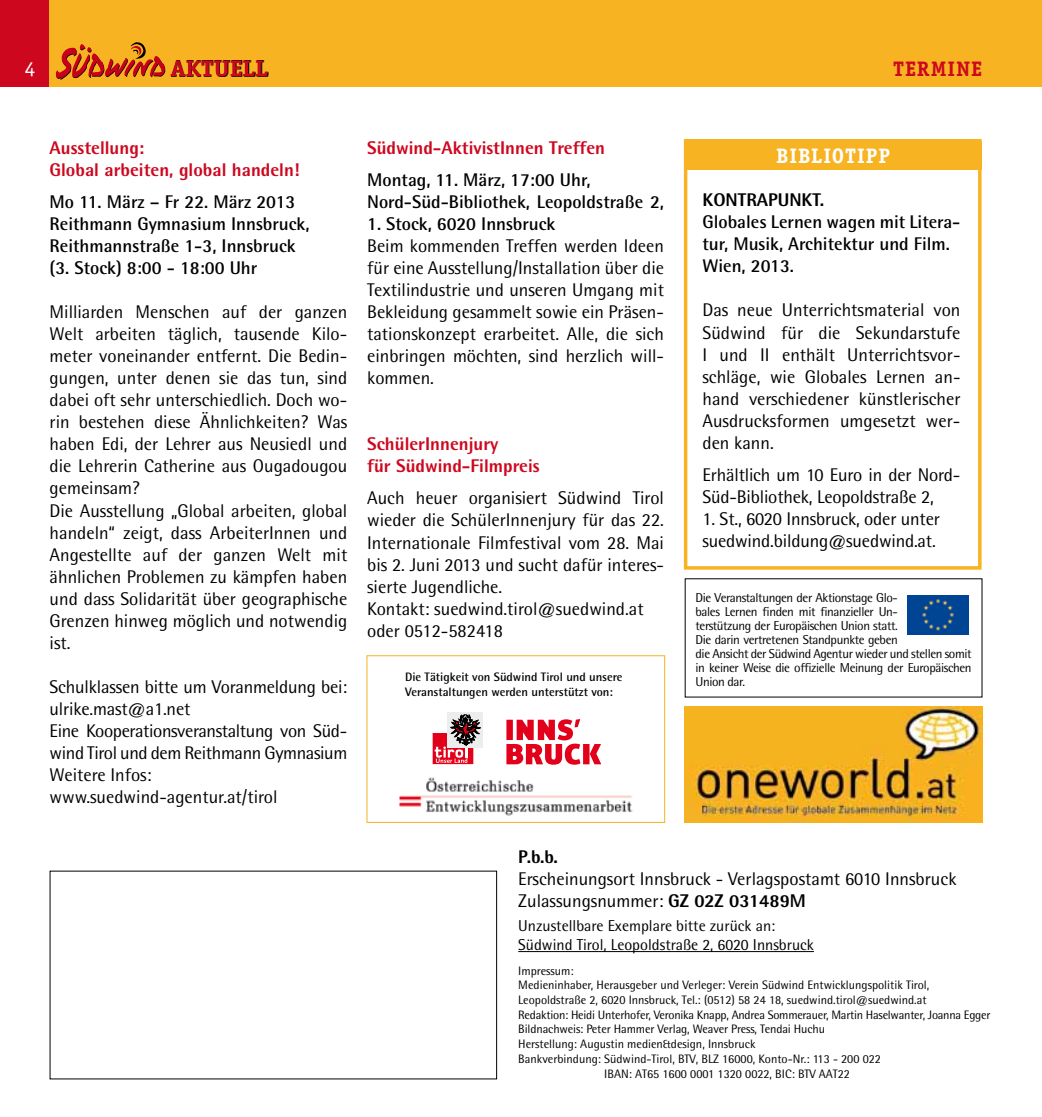
<style>
.page{position:relative;width:1042px;height:1117px;background:#fff}
.page>*{position:absolute;margin:0;border:0;box-sizing:border-box;transform-origin:0 0}
.t1{font:700 21px "Officina Serif";color:#fff}
.t2{font:700 21px "Officina Serif";letter-spacing:.05em;color:#cd071e}
.t3{font:21px "Officina Serif";color:#fff}
.t4{font:18.38px/22.1px "Rotis Semi Sans";color:#000}
.t5{font:700 18.38px/22.1px "Rotis Semi Sans";color:#000}
.t6{font:800 18.38px/22.1px "Rotis Semi Sans";color:#cd071e}
.t7{font:800 18.38px "Rotis Semi Sans";color:#000}
.t8{font:15.75px/18.9px "Rotis Semi Sans";color:#000}
.t9{font:12.95px/14px "Rotis Semi Sans";letter-spacing:-.03em;color:#000}
.t10{font:12.25px "Rotis Semi Sans";color:#000}
.t11{font:12.25px "Rotis Semi Sans";letter-spacing:-.02em;color:#000}
.t12{font:700 12.25px/14.7px "Rotis Semi Sans";color:#000}
.s1{font-weight:800}
</style>
<div class="page">
<div style="left:0;top:0;width:50px;height:87px;background:#cd071e"></div>
<div style="left:50px;top:0;width:992px;height:87px;background:#f8b322"></div>
<svg style="left:172px;top:71px;width:97px;height:6px"></svg>
<svg style="left:171px;top:60px;width:96px;height:16px"></svg>
<svg style="left:56px;top:42px;width:109px;height:37px"></svg>
<hr style="left:518px;top:950px;width:296px;height:1px;background:#000">
<img style="left:685px;top:706px;width:297px;height:116px">
<img style="left:908px;top:595px;width:60px;height:39px">
<div style="left:684px;top:139px;width:297px;height:430px;background:#fff;border:4px solid #f8b322"></div>
<div style="left:686px;top:141px;width:295px;height:28px;background:#f8b322"></div>
<div style="left:366px;top:655px;width:299px;height:167px;border:1px solid #f8b322"></div>
<div style="left:447px;top:712px;width:36px;height:35px;background:#eceded"></div>
<svg style="left:433px;top:714px;width:47px;height:50px"></svg>
<svg style="left:506px;top:719px;width:95px;height:45px"></svg>
<img style="left:398px;top:777px;width:235px;height:39px">
<p class="t3" style="left:25px;top:57px;width:12px">4</p>
<p class="t2" style="left:893px;top:56px;width:89px">TERMINE</p>
<p class="t6" style="left:50px;top:136px;width:252px">Ausstellung:<br>Global arbeiten, global handeln!</p>
<p class="t5" style="left:50px;top:190px;width:261px">Mo 11. März – Fr 22. März 2013<br>Reithmann Gymnasium Innsbruck,<br>Reithmannstraße 1-3, Innsbruck (3. Stock) 8:00 - 18:00 Uhr</p>
<p class="t4" style="left:50px;top:300px;width:299px">Milliarden Menschen auf der ganzen Welt arbeiten täglich, tausende Kilo&shy;meter voneinander entfernt. Die Bedin&shy;gungen, unter denen sie das tun, sind dabei oft sehr unterschiedlich. Doch wo&shy;rin bestehen diese Ähnlichkeiten? Was haben Edi, der Lehrer aus Neusiedl und die Lehrerin Catherine aus Ougadougou gemeinsam?<br>Die Ausstellung „Global arbeiten, global handeln“ zeigt, dass ArbeiterInnen und Angestellte auf der ganzen Welt mit ähnlichen Problemen zu kämpfen haben und dass Solidarität über geographische Grenzen hinweg möglich und notwendig ist.</p>
<p class="t4" style="left:50px;top:675px;width:299px">Schulklassen bitte um Voranmeldung bei: ulrike.mast@a1.net<br>Eine Kooperationsveranstaltung von Süd&shy;wind Tirol und dem Reithmann Gymnasium<br>Weitere Infos: www.suedwind-agentur.at/tirol</p>
<p class="t6" style="left:367px;top:136px;width:239px">Südwind-AktivistInnen Treffen</p>
<p class="t5" style="left:367px;top:168px;width:298px">Montag, 11. März, 17:00 Uhr,<br>Nord-Süd-Bibliothek, Leopoldstraße 2,</p>
<p class="t5" style="left:367px;top:212px;width:190px">1. Stock, 6020 Innsbruck</p>
<p class="t4" style="left:367px;top:234px;width:298px;text-align:justify">Beim kommenden Treffen werden Ideen für eine Ausstellung/Installation über die Textilindustrie und unseren Umgang mit Bekleidung gesammelt sowie ein Präsen&shy;tationskonzept erarbeitet. Alle, die sich einbringen möchten, sind herzlich will&shy;kommen.</p>
<p class="t6" style="left:367px;top:432px;width:174px">SchülerInnenjury<br>für Südwind-Filmpreis</p>
<p class="t4" style="left:367px;top:487px;width:298px">Auch heuer organisiert Südwind Tirol wieder die SchülerInnenjury für das 22.<br>Internationale Filmfestival vom 28. Mai bis 2. Juni 2013 und sucht dafür interes&shy;sierte Jugendliche.<br>Kontakt: suedwind.tirol@suedwind.at oder 0512-582418</p>
<p class="t12" style="left:405px;top:669px;width:219px">Die Tätigkeit von Südwind Tirol und unsere<br>Veranstaltungen werden unterstützt von:</p>
<p class="t1" style="left:776px;top:142px;width:13px">BIBLIOTIPP</p>
<p class="t7" style="left:702px;top:188px;width:123px">KONTRAPUNKT.</p>
<p class="t5" style="left:702px;top:211px;width:259px">Globales Lernen wagen mit Litera&shy;tur, Musik, Architektur und Film.<br>Wien, 2013.</p>
<p class="t4" style="left:702px;top:299px;width:259px;text-align:justify">Das neue Unterrichtsmaterial von Südwind für die Sekundarstufe I und II enthält Unterrichtsvor&shy;schläge, wie Globales Lernen an&shy;hand verschiedener künstlerischer Ausdrucksformen umgesetzt wer&shy;den kann.</p>
<p class="t4" style="left:702px;top:463px;width:259px">Erhältlich um 10 Euro in der Nord-<br>Süd-Bibliothek, Leopoldstraße 2,</p>
<p class="t4" style="left:702px;top:507px;width:239px">1. St., 6020 Innsbruck, oder unter suedwind.bildung@suedwind.at.</p>
<p class="t9" style="left:695px;top:590px;width:278px">Die Veranstaltungen der Aktionstage Glo-<br>bales Lernen finden mit finanzieller Un-<br>terstützung der Europäischen Union statt.<br>Die darin vertretenen Standpunkte geben<br>die Ansicht der Südwind Agentur wieder und stellen somit in keiner Weise die offizielle Meinung der Europäischen Union dar.</p>
<p class="t7" style="left:518px;top:845px;width:41px">P.b.b.</p>
<p class="t4" style="left:518px;top:867px;width:440px">Erscheinungsort Innsbruck - Verlagspostamt 6010 Innsbruck<br>Zulassungsnummer: <span class="s1">GZ 02Z 031489M</span></p>
<p class="t8" style="left:518px;top:915px;width:297px">Unzustellbare Exemplare bitte zurück an:<br>Südwind Tirol, Leopoldstraße 2, 6020 Innsbruck</p>
<p class="t10" style="left:518px;top:963px;width:57px">Impressum:</p>
<p class="t10" style="left:518px;top:977px;width:412px">Medieninhaber, Herausgeber und Verleger: Verein Südwind Entwicklungspolitik Tirol,</p>
<p class="t10" style="left:518px;top:992px;width:410px">Leopoldstraße 2, 6020 Innsbruck, Tel.: (0512) 58 24 18, suedwind.tirol@suedwind.at</p>
<p class="t11" style="left:518px;top:1007px;width:474px">Redaktion: Heidi Unterhofer, Veronika Knapp, Andrea Sommerauer, Martin Haselwanter, Joanna Egger</p>
<p class="t10" style="left:518px;top:1021px;width:308px">Bildnachweis: Peter Hammer Verlag, Weaver Press, Tendai Huchu</p>
<p class="t10" style="left:518px;top:1036px;width:239px">Herstellung: Augustin medien&amp;design, Innsbruck</p>
<p class="t10" style="left:518px;top:1051px;width:364px">Bankverbindung: Südwind-Tirol, BTV, BLZ 16000, Konto-Nr.: 113 - 200 022</p>
<p class="t10" style="left:604px;top:1065px;width:247px">IBAN: AT65 1600 0001 1320 0022, BIC: BTV AAT22</p>
</div>
